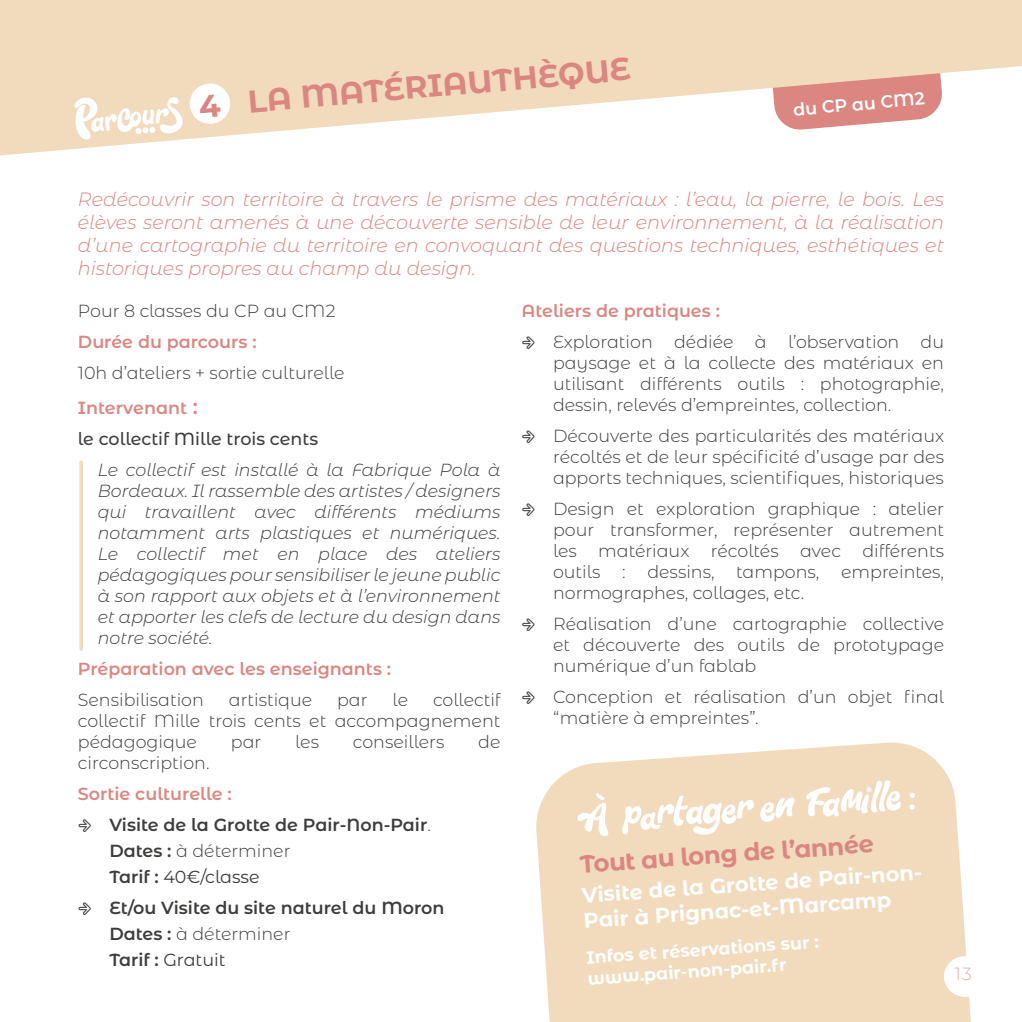
<style>
.page{position:relative;width:1022px;height:1022px;background:#fff}
.page>*{position:absolute;margin:0;border:0;box-sizing:border-box;transform-origin:0 0}
.t1{font:700 31.5px "Montserrat Alternates";color:#db8681}
.t2{font:700 24.5px "Montserrat Alternates";color:#db8681}
.t3{font:700 21px/25.2px "Montserrat Alternates";color:#fff}
.t4{font:italic 300 19.25px/23.1px "Montserrat Alternates";color:#db8681;text-align:justify}
.t5{font:300 17.5px/21px "Montserrat Alternates";color:#3d3d3c;text-align:justify}
.t6{font:italic 300 17.5px/21px "Montserrat Alternates";color:#3d3d3c;text-align:justify}
.t7{font:600 17.5px/25.9px "Montserrat Alternates";color:#3d3d3c}
.t8{font:600 17.5px "Montserrat Alternates";color:#db8681}
.t9{font:700 17.5px/21px "Montserrat Alternates";color:#fff}
.t10{font:500 17.5px "Montserrat Alternates";color:#3d3d3c}
.t11{font:600 17.5px "Montserrat Alternates";color:#fff}
.t12{font:200 17.5px "Montserrat Alternates";color:#db8681}
.s1{font-weight:600;color:#db8681}
.s2{font-weight:600;font-size:21px;color:#db8681}
.s3{color:#db8681}
.s4{font-weight:300}
.s5{font-weight:400}
.s6{font-size:22.75px;color:#283272}
</style>
<div class="page">
<svg style="left:0;top:0;width:1022px;height:156px;fill:#f2dbbd"></svg>
<svg style="left:79px;top:462px;width:4px;height:187px"></svg>
<svg style="left:73px;top:83px;width:158px;height:57px"></svg>
<svg style="left:536px;top:742px;width:435px;height:280px;background:#f3dec3"></svg>
<svg style="left:577px;top:793px;width:31px;height:43px"></svg>
<svg style="left:622px;top:795px;width:132px;height:40px"></svg>
<svg style="left:760px;top:797px;width:35px;height:25px"></svg>
<svg style="left:806px;top:780px;width:95px;height:37px"></svg>
<svg style="left:909px;top:793px;width:6px;height:17px"></svg>
<div style="left:944px;top:956px;width:46px;height:41px;background:#fff;border-radius:50%"></div>
<div style="left:944px;top:956px;width:40px;height:41px;background:#fff;border-radius:50%"></div>
<h1 class="t1" style="left:197px;top:84px;width:435px;rotate:-5deg">4 LA MATÉRIAUTHÈQUE</h1>
<p class="t11" style="left:792px;top:97px;width:134px;rotate:-5deg">du CP au CM2</p>
<p class="t4" style="left:78px;top:187px;width:868px">Redécouvrir son territoire à travers le prisme des matériaux : l’eau, la pierre, le bois. Les élèves seront amenés à une découverte sensible de leur environnement, à la réalisation d’une cartographie du territoire en convoquant des questions techniques, esthétiques et historiques propres au champ du design.</p>
<p class="t5" style="left:78px;top:300px;width:259px">Pour 8 classes du CP au CM2</p>
<p class="t8" style="left:78px;top:330px;width:180px">Durée du parcours :</p>
<p class="t5" style="left:78px;top:355px;width:268px;line-height:35.2px">10h d’ateliers + sortie culturelle<br><span class="s1">Intervenant</span> <span class="s2">:</span></p>
<p class="t10" style="left:78px;top:427px;width:242px">le collectif Mille trois cents</p>
<p class="t6" style="left:98px;top:459px;width:404px">Le collectif est installé à la Fabrique Pola à Bordeaux. Il rassemble des artistes / designers qui travaillent avec différents médiums notamment arts plastiques et numériques.<br>Le collectif met en place des ateliers pédagogiques pour sensibiliser le jeune public à son rapport aux objets et à l’environnement et apporter les clefs de lecture du design dans notre société.</p>
<p class="t8" style="left:78px;top:657px;width:315px">Préparation avec les enseignants :</p>
<p class="t5" style="left:78px;top:689px;width:128px">Sensibilisation</p>
<p class="t5" style="left:229px;top:689px;width:85px">artistique</p>
<p class="t5" style="left:337px;top:689px;width:32px">par</p>
<p class="t5" style="left:393px;top:689px;width:17px">le</p>
<p class="t8" style="left:521px;top:299px;width:200px">Ateliers de pratiques :</p>
<p class="t5" style="left:553px;top:331px;width:393px">Exploration dédiée à l’observation du paysage et à la collecte des matériaux en utilisant différents outils : photographie, dessin, relevés d’empreintes, collection.</p>
<p class="t5" style="left:553px;top:425px;width:393px">Découverte des particularités des matériaux récoltés et de leur spécificité d’usage par des apports techniques, scientifiques, historiques</p>
<p class="t5" style="left:553px;top:498px;width:393px">Design et exploration graphique : atelier pour transformer, représenter autrement les matériaux récoltés avec différents outils : dessins, tampons, empreintes, normographes, collages, etc.</p>
<p class="t5" style="left:553px;top:613px;width:393px">Réalisation d’une cartographie collective et découverte des outils de prototypage numérique d’un fablab</p>
<p class="t5" style="left:553px;top:686px;width:393px">Conception et réalisation d’un objet final “matière à empreintes”.</p>
<p class="t5" style="left:78px;top:689px;width:424px;text-indent:355px">collectif collectif Mille trois cents et accompagnement pédagogique</p>
<p class="t5" style="left:231px;top:731px;width:32px">par</p>
<p class="t5" style="left:295px;top:731px;width:25px">les</p>
<p class="t5" style="left:353px;top:731px;width:93px">conseillers</p>
<p class="t5" style="left:478px;top:731px;width:24px">de</p>
<p class="t5" style="left:78px;top:752px;width:133px">circonscription.</p>
<p class="t7" style="left:109px;top:778px;width:323px;line-height:31px;text-indent:-32px"><span class="s3">Sortie culturelle :<br></span>Visite de la Grotte de Pair-Non-Pair<span class="s4">.</span></p>
<p class="t7" style="left:109px;top:837px;width:183px">Dates : <span class="s4">à déterminer<br></span>Tarif : <span class="s5">40€/classe</span></p>
<p class="t7" style="left:109px;top:894px;width:337px">Et/ou Visite du site naturel du Moron<br>Dates : <span class="s4">à déterminer<br></span>Tarif : <span class="s5">Gratuit</span></p>
<h2 class="t2" style="left:578px;top:846px;width:297px;rotate:-4deg">Tout au long de l’année</h2>
<p class="t3" style="left:581px;top:882px;width:345px;rotate:-4deg">Visite de la Grotte de Pair-non-<br>Pair à Prignac-et-Marcamp</p>
<p class="t9" style="left:585px;top:946px;width:235px;rotate:-4deg">Infos et réservations sur : www.pair-non-pair.fr</p>
<p class="t12" style="left:955px;top:962px;width:22px">13<span class="s6">13</span></p>
</div>
